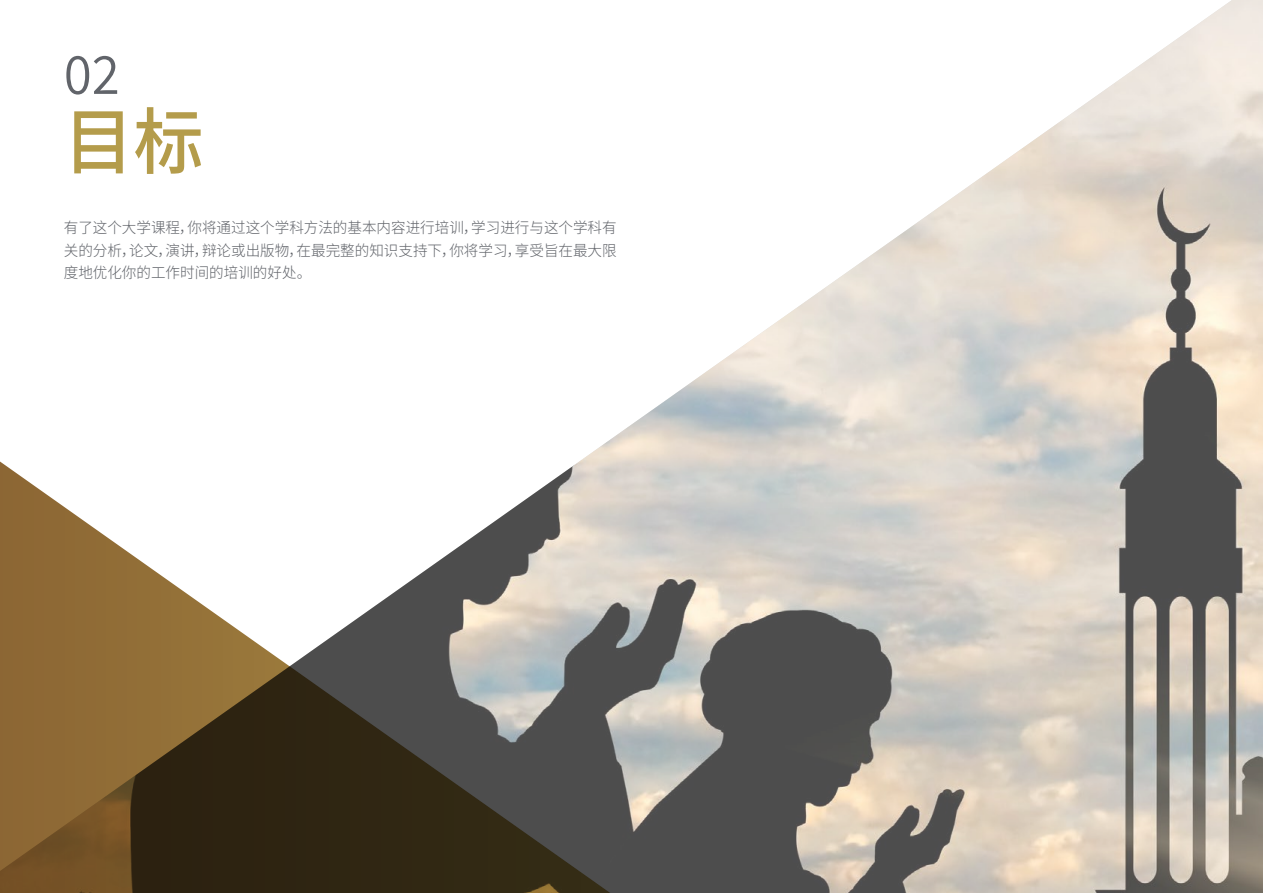
<style>
.page{position:relative;width:1263px;height:893px;background:#fff}
.page>*{position:absolute;margin:0;border:0;box-sizing:border-box;transform-origin:0 0}
.t1{font:500 72px "Source Han Sans CN";color:#b49c4b}
.t2{font:52.5px "Source Han Sans CN";color:#61646a}
.t3{font:300 15px/22.5px "Source Han Sans CN";color:#61646a;text-align:justify}
</style>
<div class="page">
<img style="left:601px;top:0;width:662px;height:893px">
<svg style="left:0;top:446px;width:640px;height:447px"></svg>
<h2 class="t2" style="left:64px;top:45px;width:57px">02</h2>
<h1 class="t1" style="left:64px;top:101px;width:141px">目标</h1>
<p class="t3" style="left:64px;top:217px;width:554px">有了这个大学课程，你将通过这个学科方法的基本内容进行培训，学习进行与这个学科有关的分析，论文，演讲，辩论或出版物，在最完整的知识支持下，你将学习，享受旨在最大限度地优化你的工作时间的培训的好处。</p>
</div>
